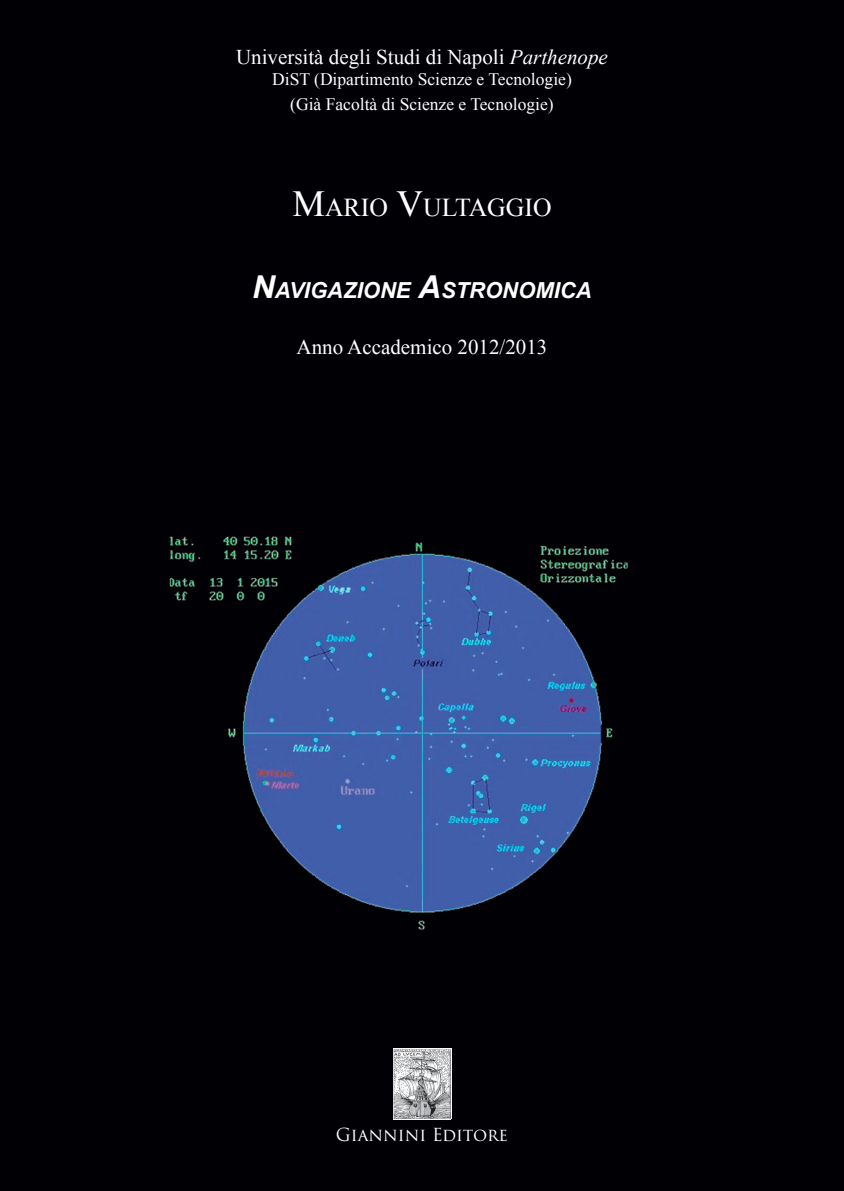
<style>
.page{position:relative;width:844px;height:1191px;background:#fff}
.page>*{position:absolute;margin:0;border:0;box-sizing:border-box;transform-origin:0 0}
.t1{font:25.72px "Times New Roman";color:#fff}
.t2{font:italic 700 22.05px "Arial";color:#fff}
.t3{font:21px "Times New Roman";color:#fff}
.t4{font:17.5px/25.2px "Times New Roman";color:#fff;text-align:center}
.t5{font:17.5px "Trajan Pro 3";letter-spacing:-.01em;color:#fff}
.s1{font-style:italic}
.s2{font-size:36.75px}
.s3{font-size:31.5px}
</style>
<div class="page">
<div style="left:0;top:0;width:843px;height:1191px;background:#000005"></div>
<svg style="left:450px;top:1048px;width:1px;height:71px"></svg>
<img style="left:393px;top:1048px;width:57px;height:71px">
<img style="left:169px;top:536px;width:459px;height:394px">
<p class="t3" style="left:236px;top:43px;width:373px">Università degli Studi di Napoli <span class="s1">Parthenope</span></p>
<p class="t4" style="left:272px;top:66px;width:301px">DiST (Dipartimento Scienze e Tecnologie) (Già Facoltà di Scienze e Tecnologie)</p>
<h1 class="t1" style="left:292px;top:190px;width:261px"><span class="s2">M</span>ARIO <span class="s2">V</span>ULTAGGIO</h1>
<p class="t2" style="left:252px;top:275px;width:341px"><span class="s3">N</span>AVIGAZIONE <span class="s3">A</span>STRONOMICA</p>
<p class="t3" style="left:296px;top:333px;width:252px">Anno Accademico 2012/2013</p>
<p class="t5" style="left:336px;top:1123px;width:174px">Giannini Editore</p>
</div>
